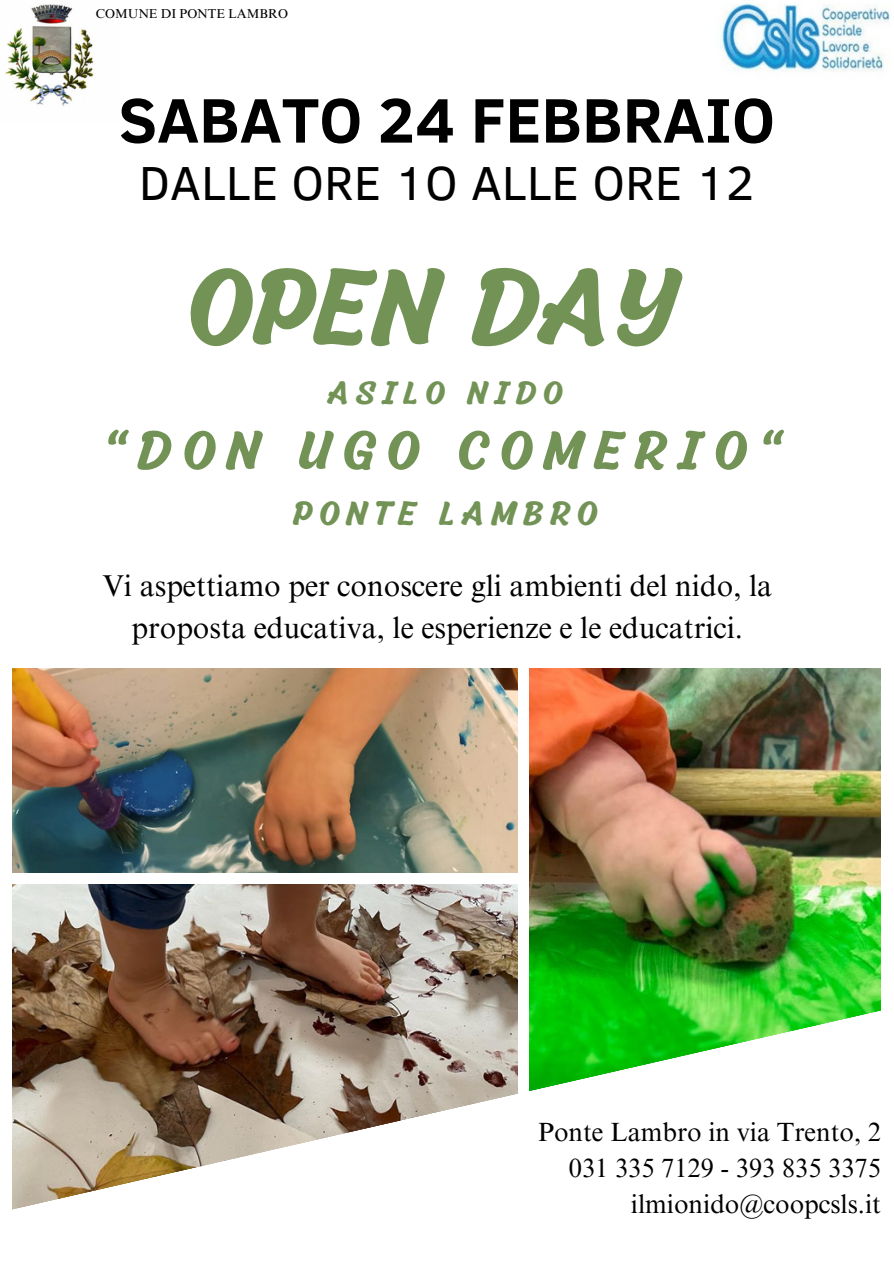
<style>
.page{position:relative;width:894px;height:1264px;background:#fff}
.page>*{position:absolute;margin:0;border:0;box-sizing:border-box;transform-origin:0 0}
.t1{font:118.2px "Michegar";color:#729355}
.t2{font:700 64.05px "Clear Sans";color:#000}
.t3{font:59.4px "Michegar";letter-spacing:.185em;color:#729355}
.t4{font:49.05px "Clear Sans";color:#000}
.t5{font:36.9px "Michegar";letter-spacing:.185em;color:#729355}
.t6{font:35.4px "Michegar";letter-spacing:.185em;color:#729355}
.t7{font:30.15px/41.7px "Times NRMT Pro";color:#000;text-align:center}
.t8{font:26.4px/36px "Times NRMT Pro";color:#000;text-align:right}
.t9{font:12.9px "Times NRMT Pro";color:#000}
</style>
<div class="page">
<img style="left:4px;top:4px;width:90px;height:102px">
<img style="left:722px;top:3px;width:168px;height:68px">
<img style="left:13px;top:668px;width:504px;height:204px">
<img style="left:13px;top:884px;width:504px;height:88px">
<img style="left:529px;top:668px;width:351px;height:304px">
<img style="left:12px;top:972px;width:869px;height:238px">
<p class="t9" style="left:96px;top:9px;width:194px">COMUNE DI PONTE LAMBRO</p>
<h5 class="t2" style="left:119px;top:74px;width:657px">SABATO 24 FEBBRAIO</h5>
<h3 class="t4" style="left:139px;top:148px;width:616px">DALLE ORE 1O ALLE ORE 12</h3>
<h1 class="t1" style="left:192px;top:256px;width:492px">OPEN DAY</h1>
<p class="t6" style="left:329px;top:377px;width:236px">ASILO NIDO</p>
<p class="t3" style="left:105px;top:424px;width:680px">"DON UGO COMERIO"</p>
<p class="t5" style="left:294px;top:497px;width:305px">PONTE LAMBRO</p>
<h4 class="t7" style="left:102px;top:568px;width:671px">Vi aspettiamo per conoscere gli ambienti del nido, la proposta educativa, le esperienze e le educatrici.</h4>
<h2 class="t8" style="left:538px;top:1116px;width:344px">Ponte Lambro in via Trento, 2<br>031 335 7129 - 393 835 3375 ilmionido@coopcsls.it</h2>
</div>
